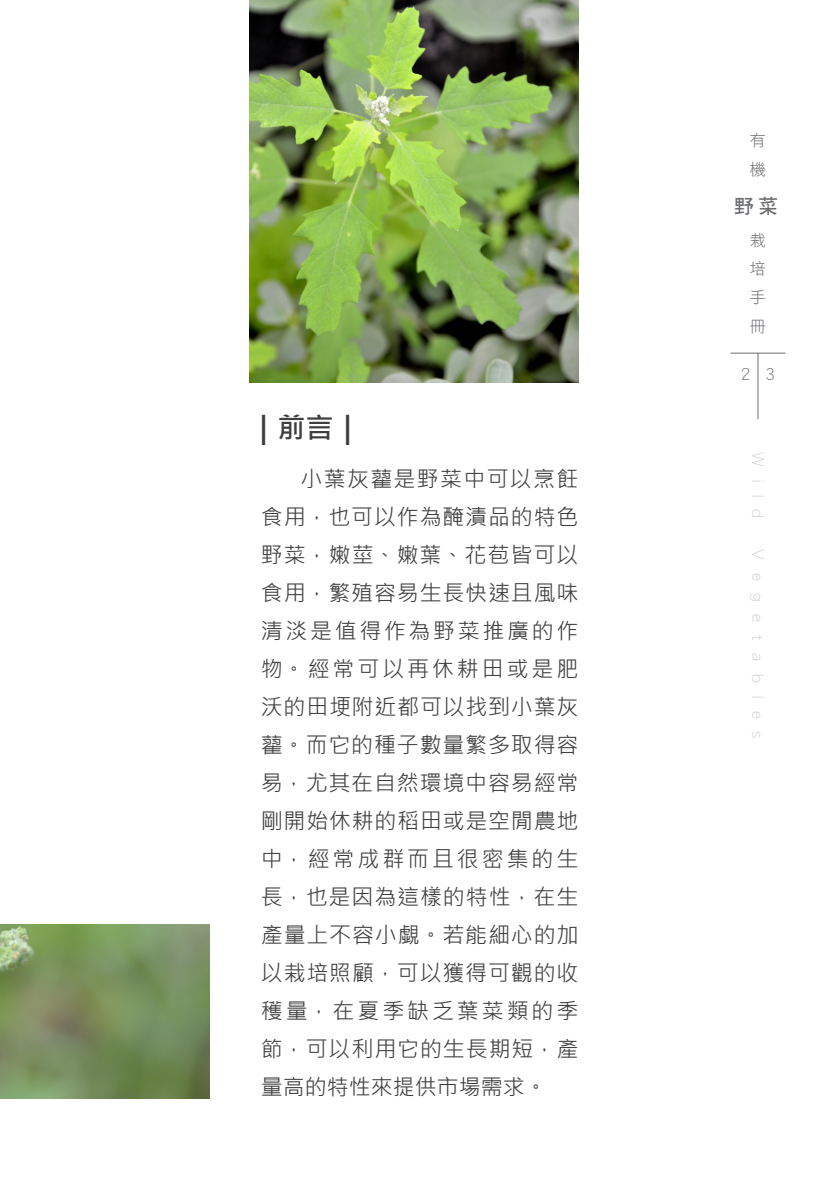
<style>
.page{position:relative;width:828px;height:1191px;background:#fff}
.page>*{position:absolute;margin:0;border:0;box-sizing:border-box;transform-origin:0 0}
.內文標題{font:700 28px "Microsoft Jheng Hei";color:#3e3e3f}
.內文{font:22px/38px "Microsoft Jheng Hei";letter-spacing:.035em;color:#3e3e3f;text-align:justify}
.t1{font:20px "DF Hei W7 WINP BF";color:#6c6d70}
.t2{font:16px "DF Hei W3 WINP BF";letter-spacing:.8em;color:#d1d2d4}
.大標-英文{font:16px/28.8px "DF Hei W3 WINP BF";color:#6c6d70;text-align:justify}
</style>
<div class="page">
<hr style="left:730px;top:353px;width:55px;height:1px;background:#6c6d70">
<hr style="left:757px;top:353px;width:1px;height:66px;background:#6c6d70">
<img style="left:0;top:924px;width:210px;height:174px">
<img style="left:249px;top:0;width:329px;height:383px">
<p class="內文標題" style="left:249px;top:410px;width:113px">｜前言｜</p>
<p class="內文" style="left:261px;top:460px;width:319px;text-indent:40px">小葉灰藋是野菜中可以烹飪食用，也可以作為醃漬品的特色野菜，嫩莖、嫩葉、花苞皆可以食用，繁殖容易生長快速且風味清淡是值得作為野菜推廣的作物。經常可以再休耕田或是肥沃的田埂附近都可以找到小葉灰藋。而它的種子數量繁多取得容易，尤其在自然環境中容易經常剛開始休耕的稻田或是空閒農地中，經常成群而且很密集的生長，也是因為這樣的特性，在生產量上不容小覷。若能細心的加以栽培照顧，可以獲得可觀的收穫量，在夏季缺乏葉菜類的季節，可以利用它的生長期短，產量高的特性來提供市場需求。</p>
<p class="大標-英文" style="left:750px;top:126px;width:17px">有機</p>
<p class="t1" style="left:734px;top:196px;width:45px">野菜</p>
<p class="大標-英文" style="left:750px;top:225px;width:17px">栽培手冊</p>
<p class="大標-英文" style="left:741px;top:359px;width:11px">2</p>
<p class="大標-英文" style="left:765px;top:359px;width:11px">3</p>
<p class="t2" style="left:766px;top:452px;width:68px;rotate:90deg">Wild</p>
<p class="t2" style="left:766px;top:549px;width:191px;rotate:90deg">Vegetables</p>
</div>
